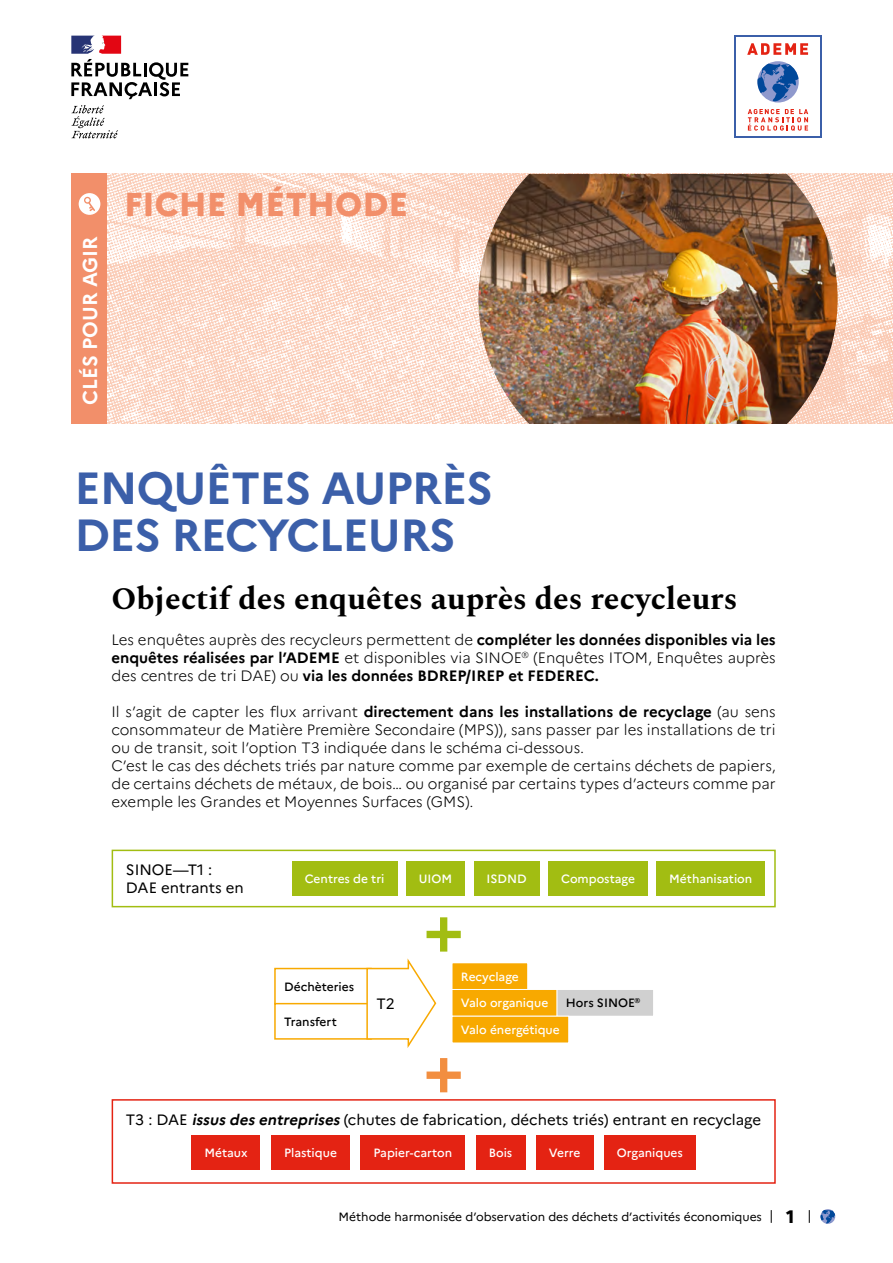
<style>
.page{position:relative;width:893px;height:1263px;background:#fff}
.page>*{position:absolute;margin:0;border:0;box-sizing:border-box;transform-origin:0 0}
.t1{font:700 67.95px "Marianne";color:#a2bd12}
.t2{font:700 67.95px "Marianne";color:#f28e40}
.t3{font:700 45px/46.5px "Marianne";letter-spacing:-.02em;color:#3b5fa9}
.t4{font:800 33px "Marianne";color:#f28f6a}
.t5{font:700 31.5px "Spectral";color:#000}
.t6{font:700 20.1px "Marianne";color:#fff}
.t7{font:800 18px "Marianne";color:#000}
.t8{font:300 15px/18px "Marianne";color:#000;text-align:justify}
.t9{font:15px/18px "Marianne";color:#000}
.t10{font:500 12px "Marianne";color:#fff}
.t11{font:12px "Marianne";color:#000}
.t12{font:500 12px "Marianne";color:#000}
.s1{font-weight:700}
.s2{font-weight:700;font-style:italic}
</style>
<div class="page">
<svg style="left:820px;top:1209px;width:15px;height:15px"></svg>
<svg style="left:809px;top:1210px;width:1px;height:13px"></svg>
<svg style="left:771px;top:1210px;width:1px;height:13px"></svg>
<img style="left:107px;top:174px;width:786px;height:250px">
<div style="left:112px;top:850px;width:664px;height:57px;border:2px solid #a2bd12"></div>
<div style="left:112px;top:1099px;width:664px;height:85px;border:2px solid #e42313"></div>
<svg style="left:71px;top:105px;width:47px;height:33px"></svg>
<svg style="left:71px;top:36px;width:117px;height:63px"></svg>
<div style="left:734px;top:36px;width:87px;height:102px;background:#3b5fa9"></div>
<div style="left:736px;top:37px;width:84px;height:99px;background:#fff"></div>
<svg style="left:757px;top:61px;width:42px;height:42px"></svg>
<svg style="left:747px;top:43px;width:61px;height:12px"></svg>
<svg style="left:748px;top:109px;width:60px;height:22px"></svg>
<div style="left:192px;top:1135px;width:68px;height:34px;background:#e42313"></div>
<div style="left:271px;top:1135px;width:79px;height:34px;background:#e42313"></div>
<div style="left:361px;top:1135px;width:104px;height:34px;background:#e42313"></div>
<div style="left:476px;top:1135px;width:49px;height:34px;background:#e42313"></div>
<div style="left:536px;top:1135px;width:57px;height:34px;background:#e42313"></div>
<div style="left:604px;top:1135px;width:92px;height:34px;background:#e42313"></div>
<div style="left:452px;top:963px;width:76px;height:26px;background:#f8a900"></div>
<div style="left:452px;top:962px;width:76px;height:28px;border:1px solid #fff"></div>
<div style="left:452px;top:989px;width:105px;height:27px;background:#f8a900"></div>
<div style="left:452px;top:989px;width:106px;height:27px;border:1px solid #fff"></div>
<div style="left:557px;top:989px;width:97px;height:27px;background:#d0d0d0"></div>
<div style="left:557px;top:989px;width:97px;height:27px;border:1px solid #fff"></div>
<div style="left:452px;top:1016px;width:117px;height:27px;background:#f8a900"></div>
<div style="left:292px;top:861px;width:105px;height:35px;background:#a2bd12"></div>
<div style="left:406px;top:861px;width:59px;height:35px;background:#a2bd12"></div>
<div style="left:474px;top:861px;width:65px;height:35px;background:#a2bd12"></div>
<div style="left:548px;top:861px;width:100px;height:35px;background:#a2bd12"></div>
<div style="left:656px;top:861px;width:109px;height:35px;background:#a2bd12"></div>
<div style="left:274px;top:968px;width:98px;height:36px;border:2px solid #f8a900"></div>
<div style="left:274px;top:1003px;width:98px;height:37px;border:2px solid #f8a900"></div>
<svg style="left:366px;top:959px;width:71px;height:89px"></svg>
<img style="left:478px;top:174px;width:360px;height:250px">
<div style="left:71px;top:174px;width:36px;height:250px;background:#f28f6a"></div>
<svg style="left:79px;top:193px;width:21px;height:22px"></svg>
<h3 class="t6" style="left:78px;top:405px;width:170px;rotate:-90deg">CLÉS POUR AGIR</h3>
<h3 class="t4" style="left:124px;top:184px;width:285px">FICHE MÉTHODE</h3>
<h2 class="t3" style="left:74px;top:465px;width:420px">ENQUÊTES AUPRÈS<br>DES RECYCLEURS</h2>
<h3 class="t5" style="left:111px;top:576px;width:627px">Objectif des enquêtes auprès des recycleurs</h3>
<p class="t8" style="left:111px;top:631px;width:666px">Les enquêtes auprès des recycleurs permettent de <span class="s1">compléter les données disponibles via les enquêtes réalisées par l’ADEME</span> et disponibles via SINOE<sup>®</sup> (Enquêtes ITOM, Enquêtes auprès des centres de tri DAE) ou <span class="s1">via les données BDREP/IREP et FEDEREC.</span></p>
<p class="t8" style="left:111px;top:703px;width:666px;text-align:left">Il s’agit de capter les flux arrivant <span class="s1">directement dans les installations de recyclage</span> (au sens consommateur de Matière Première Secondaire (MPS)), sans passer par les installations de tri ou de transit, soit l’option T3 indiquée dans le schéma ci-dessous.<br>C’est le cas des déchets triés par nature comme par exemple de certains déchets de papiers, de certains déchets de métaux, de bois… ou organisé par certains types d’acteurs comme par exemple les Grandes et Moyennes Surfaces (GMS).</p>
<p class="t9" style="left:126px;top:861px;width:120px">SINOE—T1 :<br>DAE entrants en</p>
<p class="t10" style="left:305px;top:871px;width:81px">Centres de tri</p>
<p class="t10" style="left:419px;top:871px;width:35px">UIOM</p>
<p class="t10" style="left:487px;top:871px;width:42px">ISDND</p>
<p class="t10" style="left:561px;top:871px;width:75px">Compostage</p>
<p class="t10" style="left:669px;top:871px;width:85px">Méthanisation</p>
<h1 class="t1" style="left:423px;top:886px;width:42px">+</h1>
<p class="t12" style="left:284px;top:979px;width:71px">Déchèteries</p>
<p class="t12" style="left:284px;top:1014px;width:54px">Transfert</p>
<p class="t9" style="left:376px;top:994px;width:20px">T2</p>
<p class="t10" style="left:461px;top:969px;width:59px">Recyclage</p>
<p class="t10" style="left:461px;top:996px;width:89px">Valo organique</p>
<p class="t12" style="left:566px;top:996px;width:76px">Hors SINOE<sup>®</sup></p>
<p class="t10" style="left:461px;top:1022px;width:100px">Valo énergétique</p>
<h1 class="t2" style="left:423px;top:1027px;width:42px">+</h1>
<p class="t9" style="left:126px;top:1110px;width:637px">T3 : DAE <span class="s2">issus des entreprises</span>(chutes de fabrication, déchets triés) entrant en recyclage</p>
<p class="t10" style="left:204px;top:1145px;width:45px">Métaux</p>
<p class="t10" style="left:284px;top:1145px;width:54px">Plastique</p>
<p class="t10" style="left:373px;top:1145px;width:80px">Papier-carton</p>
<p class="t10" style="left:489px;top:1145px;width:25px">Bois</p>
<p class="t10" style="left:549px;top:1145px;width:33px">Verre</p>
<p class="t10" style="left:617px;top:1145px;width:67px">Organiques</p>
<p class="t11" style="left:339px;top:1209px;width:425px">Méthode harmonisée d’observation des déchets d’activités économiques</p>
<p class="t7" style="left:786px;top:1206px;width:10px">1</p>
</div>
